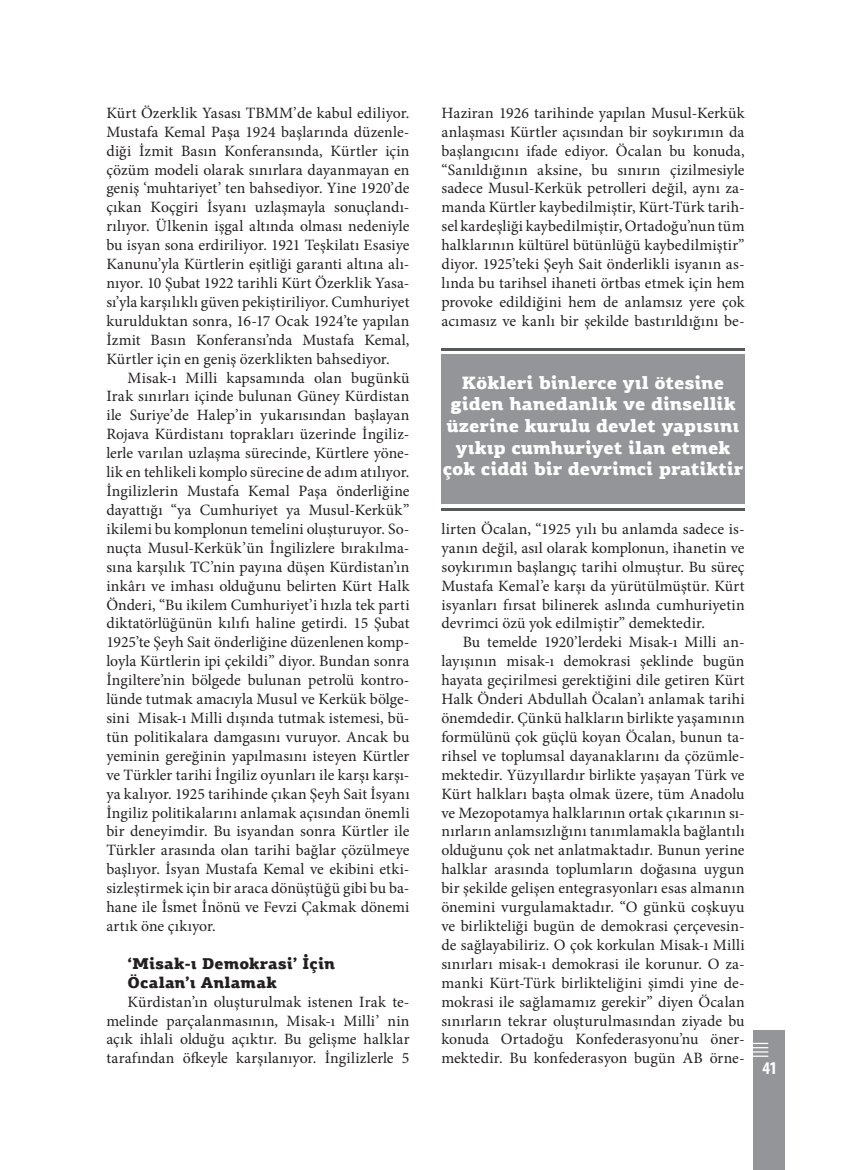
<style>
.page{position:relative;width:851px;height:1170px;background:#fff}
.page>*{position:absolute;margin:0;border:0;box-sizing:border-box;transform-origin:0 0}
.t1{font:900 18px/21.6px "PF Agora Slab Pro";color:#fff;text-align:center}
.t2{font:700 condensed 18px "Myriad Pro";color:#fff}
.t3{font:15.75px/18.9px "Minion Pro";letter-spacing:.01em;color:#231f20;text-align:justify}
.t4{font:900 15.75px "PF Agora Slab Pro";letter-spacing:.01em;color:#231f20}
</style>
<div class="page">
<div style="left:752px;top:1029px;width:32px;height:140px;background:#939598"></div>
<svg style="left:752px;top:1042px;width:16px;height:1px"></svg>
<hr style="left:745px;top:1046px;width:23px;height:2px;background:#fff">
<svg style="left:752px;top:1051px;width:16px;height:5px"></svg>
<div style="left:441px;top:354px;width:303px;height:150px;background:#939598"></div>
<hr style="left:441px;top:507px;width:303px;height:3px;background:#57585a">
<hr style="left:441px;top:347px;width:303px;height:3px;background:#57585a">
<p class="t3" style="left:106px;top:103px;width:304px">Kürt Özerklik Yasası TBMM’de kabul ediliyor.<br>Mustafa Kemal Paşa 1924 başlarında düzenle&shy;diği İzmit Basın Konferansında, Kürtler için çözüm modeli olarak sınırlara dayanmayan en geniş ‘muhtariyet’ ten bahsediyor. Yine 1920’de çıkan Koçgiri İsyanı uzlaşmayla sonuçlandı&shy;rılıyor. Ülkenin işgal altında olması nedeniyle bu isyan sona erdiriliyor. 1921 Teşkilatı Esasiye Kanunu’yla Kürtlerin eşitliği garanti altına alı&shy;nıyor. 10 Şubat 1922 tarihli Kürt Özerklik Yasa&shy;sı’yla karşılıklı güven pekiştiriliyor. Cumhuriyet kurulduktan sonra, 16-17 Ocak 1924’te yapılan İzmit Basın Konferansı’nda Mustafa Kemal, Kürtler için en geniş özerklikten bahsediyor.</p>
<p class="t3" style="left:106px;top:368px;width:305px;text-indent:21px">Misak-ı Milli kapsamında olan bugünkü Irak sınırları içinde bulunan Güney Kürdistan ile Suriye’de Halep’in yukarısından başlayan Rojava Kürdistanı toprakları üzerinde İngiliz&shy;lerle varılan uzlaşma sürecinde, Kürtlere yöne&shy;lik en tehlikeli komplo sürecine de adım atılıyor.<br>İngilizlerin Mustafa Kemal Paşa önderliğine dayattığı “ya Cumhuriyet ya Musul-Kerkük” ikilemi bu komplonun temelini oluşturuyor. So&shy;nuçta Musul-Kerkük’ün İngilizlere bırakılma&shy;sına karşılık TC’nin payına düşen Kürdistan’ın inkârı ve imhası olduğunu belirten Kürt Halk Önderi, “Bu ikilem Cumhuriyet’i hızla tek parti diktatörlüğünün kılıfı haline getirdi. 15 Şubat 1925’te Şeyh Sait önderliğine düzenlenen komp&shy;loyla Kürtlerin ipi çekildi” diyor. Bundan sonra İngiltere’nin bölgede bulunan petrolü kontro&shy;lünde tutmak amacıyla Musul ve Kerkük bölge&shy;sini Misak-ı Milli dışında tutmak istemesi, bü&shy;tün politikalara damgasını vuruyor. Ancak bu yeminin gereğinin yapılmasını isteyen Kürtler ve Türkler tarihi İngiliz oyunları ile karşı karşı&shy;ya kalıyor. 1925 tarihinde çıkan Şeyh Sait İsyanı İngiliz politikalarını anlamak açısından önemli bir deneyimdir. Bu isyandan sonra Kürtler ile Türkler arasında olan tarihi bağlar çözülmeye başlıyor. İsyan Mustafa Kemal ve ekibini etki&shy;sizleştirmek için bir araca dönüştüğü gibi bu ba&shy;hane ile İsmet İnönü ve Fevzi Çakmak dönemi artık öne çıkıyor.</p>
<p class="t4" style="left:128px;top:952px;width:209px">‘Misak-ı Demokrasi’ İçin</p>
<p class="t4" style="left:128px;top:971px;width:150px">Öcalan’ı Anlamak</p>
<p class="t3" style="left:106px;top:992px;width:304px;text-indent:21px">Kürdistan’ın oluşturulmak istenen Irak te&shy;melinde parçalanmasının, Misak-ı Milli’ nin açık ihlali olduğu açıktır. Bu gelişme halklar tarafından öfkeyle karşılanıyor. İngilizlerle 5</p>
<p class="t3" style="left:441px;top:103px;width:305px">Haziran 1926 tarihinde yapılan Musul-Kerkük anlaşması Kürtler açısından bir soykırımın da başlangıcını ifade ediyor. Öcalan bu konuda, “Sanıldığının aksine, bu sınırın çizilmesiyle sadece Musul-Kerkük petrolleri değil, aynı za&shy;manda Kürtler kaybedilmiştir, Kürt-Türk tarih&shy;sel kardeşliği kaybedilmiştir, Ortadoğu’nun tüm halklarının kültürel bütünlüğü kaybedilmiştir” diyor. 1925’teki Şeyh Sait önderlikli isyanın as&shy;lında bu tarihsel ihaneti örtbas etmek için hem provoke edildiğini hem de anlamsız yere çok acımasız ve kanlı bir şekilde bastırıldığını be-</p>
<p class="t1" style="left:442px;top:371px;width:302px">Kökleri binlerce yıl ötesine giden hanedanlık ve dinsellik üzerine kurulu devlet yapısını yıkıp cumhuriyet ilan etmek çok ciddi bir devrimci pratiktir</p>
<p class="t3" style="left:441px;top:519px;width:304px">lirten Öcalan, “1925 yılı bu anlamda sadece is&shy;yanın değil, asıl olarak komplonun, ihanetin ve soykırımın başlangıç tarihi olmuştur. Bu süreç Mustafa Kemal’e karşı da yürütülmüştür. Kürt isyanları fırsat bilinerek aslında cumhuriyetin devrimci özü yok edilmiştir” demektedir.</p>
<p class="t3" style="left:441px;top:633px;width:305px;text-indent:21px">Bu temelde 1920’lerdeki Misak-ı Milli an&shy;layışının misak-ı demokrasi şeklinde bugün hayata geçirilmesi gerektiğini dile getiren Kürt Halk Önderi Abdullah Öcalan’ı anlamak tarihi önemdedir. Çünkü halkların birlikte yaşamının formülünü çok güçlü koyan Öcalan, bunun ta&shy;rihsel ve toplumsal dayanaklarını da çözümle&shy;mektedir. Yüzyıllardır birlikte yaşayan Türk ve Kürt halkları başta olmak üzere, tüm Anadolu ve Mezopotamya halklarının ortak çıkarının sı&shy;nırların anlamsızlığını tanımlamakla bağlantılı olduğunu çok net anlatmaktadır. Bunun yerine halklar arasında toplumların doğasına uygun bir şekilde gelişen entegrasyonları esas almanın önemini vurgulamaktadır. “O günkü coşkuyu ve birlikteliği bugün de demokrasi çerçevesin&shy;de sağlayabiliriz. O çok korkulan Misak-ı Milli sınırları misak-ı demokrasi ile korunur. O za&shy;manki Kürt-Türk birlikteliğini şimdi yine de&shy;mokrasi ile sağlamamız gerekir” diyen Öcalan sınırların tekrar oluşturulmasından ziyade bu konuda Ortadoğu Konfederasyonu’nu öner&shy;mektedir. Bu konfederasyon bugün AB örne-</p>
<p class="t2" style="left:762px;top:1057px;width:16px">41</p>
</div>
